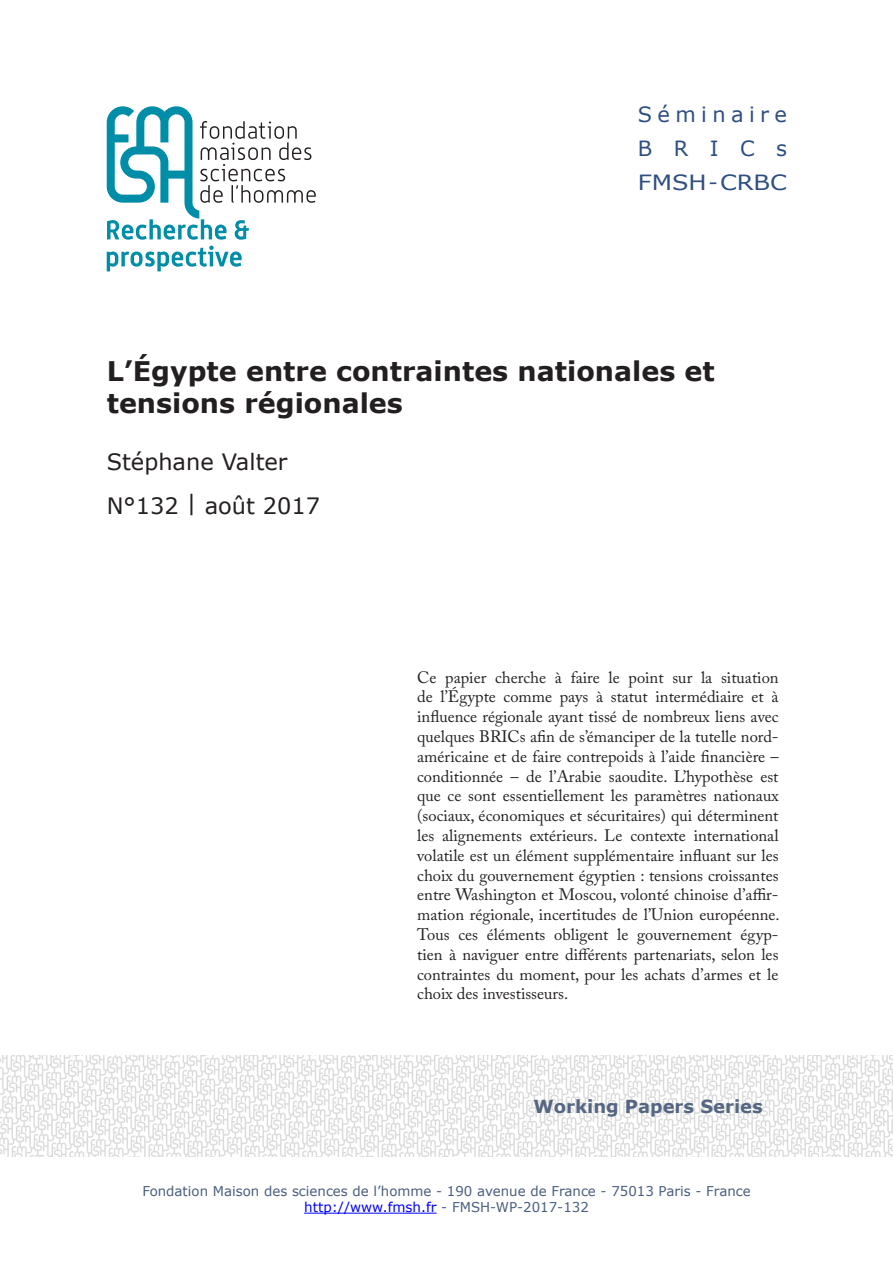
<style>
.page{position:relative;width:893px;height:1263px;background:#fff}
.page>*{position:absolute;margin:0;border:0;box-sizing:border-box;transform-origin:0 0}
.Titre{font:700 27px/32.4px "Verdana";color:#231f20}
.Auteur{font:22.5px "Verdana";color:#231f20}
.t1{font:21px "Verdana";letter-spacing:.255em;color:#2e4f81}
.t2{font:21px "Verdana";color:#2e4f81;scale:1.15 1}
.t3{font:700 18px "Verdana";color:#556683}
.Texte{font:16.5px/19.8px "Adobe Caslon Pro";color:#231f20;text-align:justify}
.t4{font:13.5px "Verdana";color:#4a5e7f}
.t5{font:13.5px "Verdana";color:#00f}
.s1{color:#4a5e7f}
</style>
<div class="page">
<img style="left:0;top:1056px;width:893px;height:101px">
<hr style="left:304px;top:1213px;width:133px;height:1px;background:#00f">
<svg style="left:107px;top:106px;width:209px;height:134px"></svg>
<svg style="left:107px;top:246px;width:135px;height:25px"></svg>
<p class="t1" style="left:638px;top:100px;width:151px">Séminaire</p>
<p class="t1" style="left:638px;top:134px;width:151px">BRICs</p>
<p class="t2" style="left:638px;top:168px;width:131px">FMSH - CRBC</p>
<p class="Titre" style="left:107px;top:354px;width:610px">L’Égypte entre contraintes nationales et tensions régionales</p>
<p class="Auteur" style="left:107px;top:447px;width:182px">Stéphane Valter</p>
<p class="Auteur" style="left:107px;top:491px;width:215px">N°132 | août 2017</p>
<p class="Texte" style="left:417px;top:667px;width:364px">Ce papier cherche à faire le point sur la situation de l’Égypte comme pays à statut intermédiaire et à influence régionale ayant tissé de nombreux liens avec quelques BRICs afin de s’émanciper de la tutelle nord&shy;américaine et de faire contrepoids à l’aide financière – conditionnée – de l’Arabie saoudite. L’hypothèse est que ce sont essentiellement les paramètres nationaux (sociaux, économiques et sécuritaires) qui déterminent les alignements extérieurs. Le contexte international volatile est un élément supplémentaire influant sur les choix du gouvernement égyptien : tensions croissantes entre Washington et Moscou, volonté chinoise d’affir&shy;mation régionale, incertitudes de l’Union européenne.<br>Tous ces éléments obligent le gouvernement égyp&shy;tien à naviguer entre différents partenariats, selon les contraintes du moment, pour les achats d’armes et le choix des investisseurs.</p>
<p class="t3" style="left:533px;top:1094px;width:231px">Working Papers Series</p>
<p class="t4" style="left:142px;top:1181px;width:610px">Fondation Maison des sciences de l’homme - 190 avenue de France - 75013 Paris - France</p>
<p class="t5" style="left:304px;top:1198px;width:286px">http://www.fmsh.fr <span class="s1">- FMSH-WP-2017-132</span></p>
</div>
